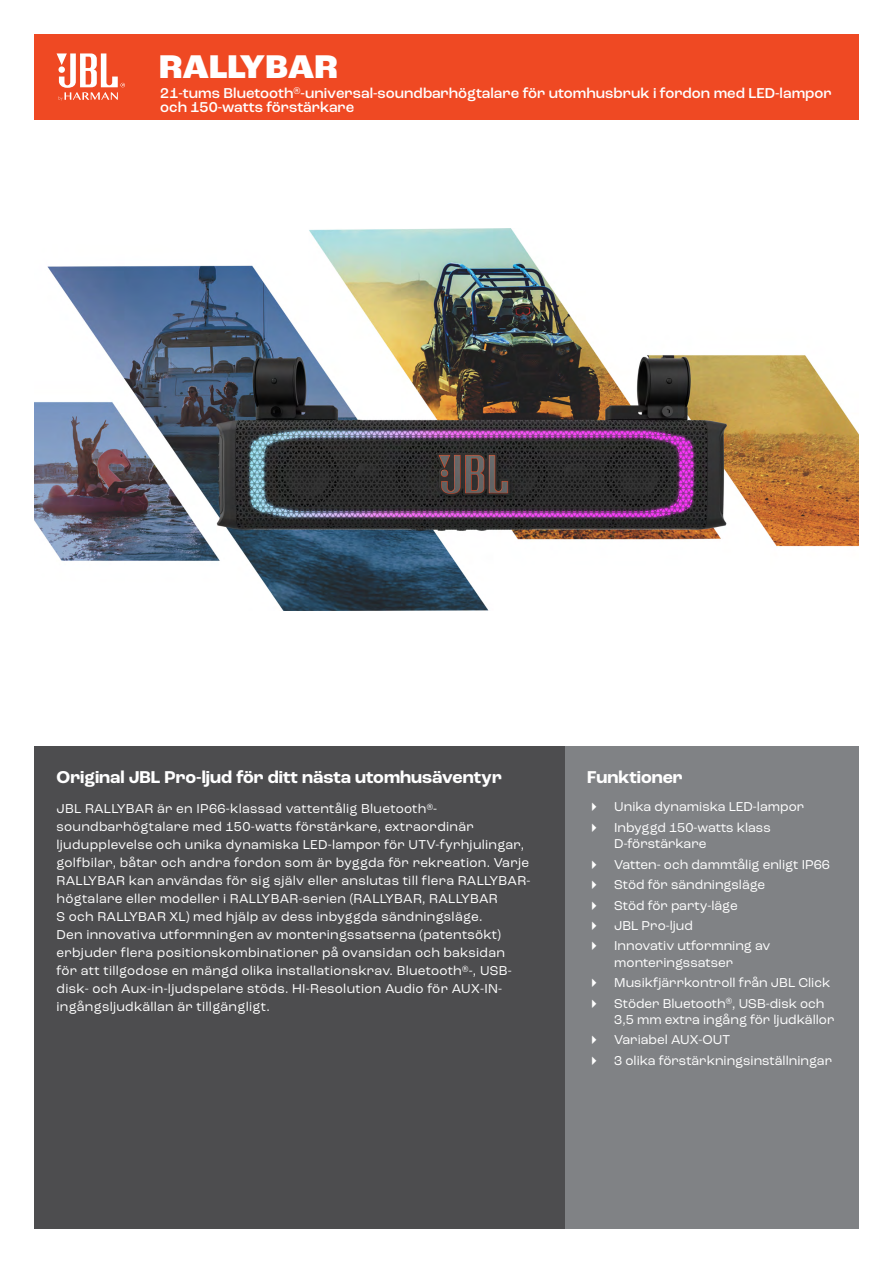
<style>
.page{position:relative;width:893px;height:1263px;background:#fff}
.page>*{position:absolute;margin:0;border:0;box-sizing:border-box;transform-origin:0 0}
.t1{font:800 34.5px "Roc Grotesk";color:#fff}
.t2{font:700 18px "Roc Grotesk";color:#fff}
.t3{font:500 15px/13.5px "Roc Grotesk";color:#fff}
.t4{font:13.5px/18px "Roc Grotesk";letter-spacing:.02em;color:#fff}
.t5{font:13.5px/20.4px "Roc Grotesk";color:#fff}
</style>
<div class="page">
<img style="left:34px;top:228px;width:825px;height:383px">
<div style="left:565px;top:746px;width:294px;height:483px;background:#808285"></div>
<div style="left:34px;top:746px;width:531px;height:483px;background:#4d4d4f"></div>
<div style="left:34px;top:34px;width:825px;height:85px;background:#ef4923"></div>
<svg style="left:57px;top:53px;width:68px;height:48px"></svg>
<h1 class="t1" style="left:159px;top:45px;width:180px">RALLYBAR</h1>
<p class="t3" style="left:160px;top:87px;width:673px">21-tums Bluetooth<sup>®</sup>-universal-soundbarhögtalare för utomhusbruk i fordon med LED-lampor och 150-watts förstärkare</p>
<h2 class="t2" style="left:57px;top:765px;width:447px">Original JBL Pro-ljud för ditt nästa utomhusäventyr</h2>
<p class="t4" style="left:57px;top:800px;width:475px">JBL RALLYBAR är en IP66-klassad vattentålig Bluetooth<sup>®</sup>- soundbarhögtalare med 150-watts förstärkare, extraordinär ljudupplevelse och unika dynamiska LED-lampor för UTV-fyrhjulingar, golfbilar, båtar och andra fordon som är byggda för rekreation. Varje RALLYBAR kan användas för sig själv eller anslutas till flera RALLYBAR&shy;högtalare eller modeller i RALLYBAR-serien (RALLYBAR, RALLYBAR<br>S och RALLYBAR XL) med hjälp av dess inbyggda sändningsläge.<br>Den innovativa utformningen av monteringssatserna (patentsökt) erbjuder flera positionskombinationer på ovansidan och baksidan<br>för att tillgodose en mängd olika installationskrav. Bluetooth<sup>®</sup>-, USB&shy;disk- och Aux-in-ljudspelare stöds. HI-Resolution Audio för AUX-IN&shy;ingångsljudkällan är tillgängligt.</p>
<h2 class="t2" style="left:587px;top:765px;width:97px">Funktioner</h2>
<p class="t5" style="left:614px;top:797px;width:191px">Unika dynamiska LED-lampor<br>Inbyggd 150-watts klass</p>
<p class="t5" style="left:614px;top:833px;width:217px">D-förstärkare<br>Vatten- och dammtålig enligt IP66<br>Stöd för sändningsläge<br>Stöd för party-läge<br>JBL Pro-ljud<br>Innovativ utformning av</p>
<p class="t5" style="left:614px;top:952px;width:218px">monteringssatser<br>Musikfjärrkontroll från JBL Click<br>Stöder Bluetooth<sup>®</sup>, USB-disk och</p>
<p class="t5" style="left:614px;top:1009px;width:222px">3,5 mm extra ingång för ljudkällor<br>Variabel AUX-OUT<br>3 olika förstärkningsinställningar</p>
</div>
